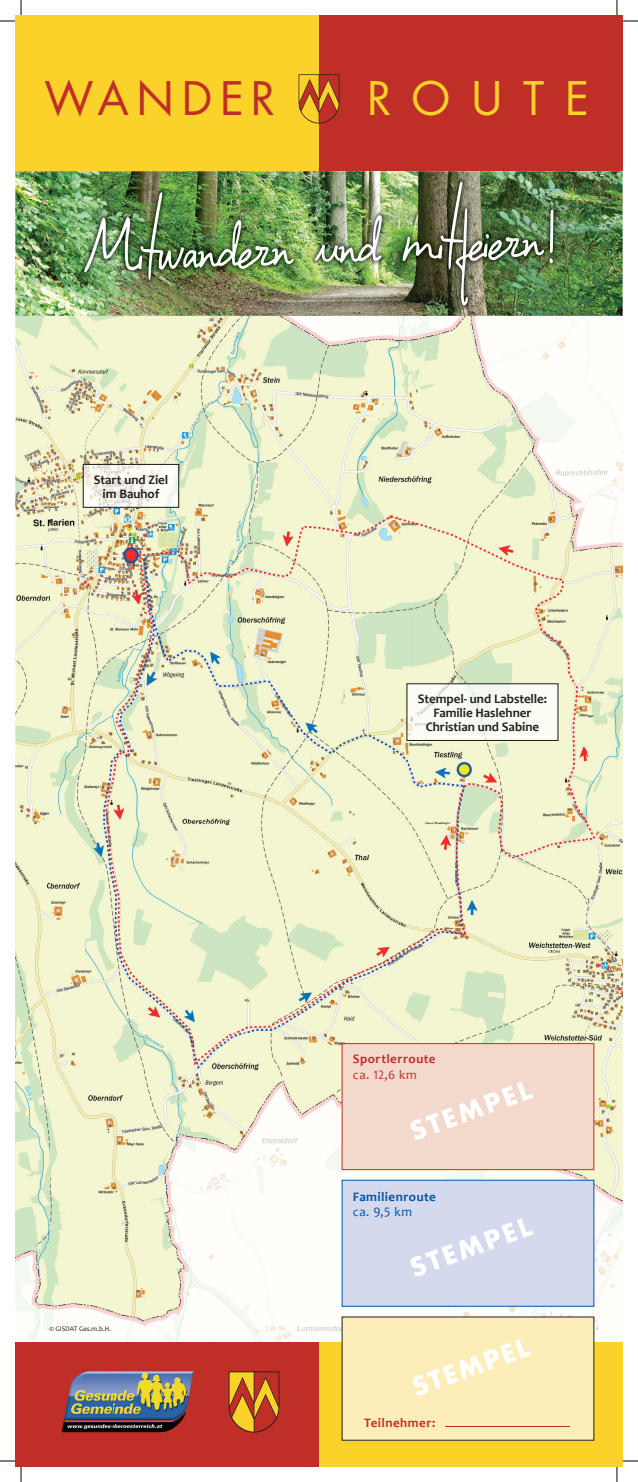
<style>
.page{position:relative;width:638px;height:1482px;background:#fff}
.page>*{position:absolute;margin:0;border:0;box-sizing:border-box;transform-origin:0 0}
.t1{font:45px "Futura Std";letter-spacing:.165em;color:#bf2f28}
.t2{font:45px "Futura Std";letter-spacing:.465em;color:#fad22a}
.t3{font:700 13px/14px "Candara";letter-spacing:-.005em;color:#231f20;text-align:center}
.t4{font:700 13px "Candara";letter-spacing:.035em;color:#bf2f28}
.t5{font:700 13px "Candara";letter-spacing:.035em;color:#0154a6}
.t6{font:13px "Candara";color:#bf2f28}
.t7{font:13px "Candara";color:#0154a6}
.t8{font:7px "Candara";color:#231f20}
</style>
<div class="page">
<img style="left:15px;top:316px;width:36px;height:1026px">
<img style="left:51px;top:316px;width:535px;height:298px">
<img style="left:586px;top:452px;width:36px;height:890px">
<img style="left:51px;top:614px;width:357px;height:210px">
<img style="left:408px;top:614px;width:179px;height:70px">
<img style="left:551px;top:684px;width:36px;height:632px">
<img style="left:408px;top:741px;width:143px;height:83px">
<img style="left:51px;top:824px;width:500px;height:419px">
<img style="left:51px;top:1243px;width:178px;height:99px">
<img style="left:229px;top:1300px;width:322px;height:42px">
<div style="left:319px;top:15px;width:303px;height:156px;background:#bf2f28"></div>
<div style="left:15px;top:15px;width:304px;height:156px;background:#fad22a"></div>
<svg style="left:298px;top:74px;width:41px;height:50px"></svg>
<img style="left:15px;top:171px;width:607px;height:145px">
<img style="left:78px;top:176px;width:481px;height:135px">
<img style="left:84px;top:181px;width:469px;height:124px">
<div style="left:15px;top:1342px;width:304px;height:125px;background:#bf2f28"></div>
<div style="left:319px;top:1342px;width:303px;height:125px;background:#fad22a"></div>
<svg style="left:228px;top:1371px;width:51px;height:62px"></svg>
<img style="left:61px;top:1371px;width:133px;height:62px">
<div style="left:342px;top:1317px;width:251px;height:123px;background:#fcedb9"></div>
<div style="left:341px;top:1316px;width:253px;height:125px;border:1px solid #231f20"></div>
<hr style="left:444px;top:1426px;width:125px;height:1px;background:#bf2f28">
<svg style="left:412px;top:1339px;width:119px;height:57px"></svg>
<div style="left:341px;top:1043px;width:253px;height:127px;background:#f2d9cc;border:1px solid #bf2f28"></div>
<svg style="left:410px;top:1082px;width:123px;height:58px"></svg>
<div style="left:341px;top:1180px;width:253px;height:127px;background:#d4d9ed;border:1px solid #0154a6"></div>
<svg style="left:410px;top:1219px;width:123px;height:57px"></svg>
<img style="left:85px;top:466px;width:92px;height:40px">
<div style="left:83px;top:464px;width:96px;height:44px;border:1px solid #231f20"></div>
<img style="left:408px;top:685px;width:148px;height:54px">
<div style="left:406px;top:683px;width:152px;height:58px;border:1px solid #231f20"></div>
<svg style="left:0;top:0;width:22px;height:22px"></svg>
<svg style="left:0;top:1460px;width:22px;height:22px"></svg>
<svg style="left:616px;top:0;width:21px;height:22px"></svg>
<svg style="left:616px;top:1460px;width:21px;height:22px"></svg>
<h1 class="t1" style="left:44px;top:69px;width:232px">WANDER</h1>
<h1 class="t2" style="left:367px;top:69px;width:224px">ROUTE</h1>
<p class="t3" style="left:94px;top:472px;width:76px">Start und Ziel im Bauhof</p>
<p class="t8" style="left:49px;top:1324px;width:63px">© GISDAT Ges.m.b.H.</p>
<p class="t3" style="left:417px;top:692px;width:131px">Stempel- und Labstelle:<br>Familie Haslehner<br>Christian und Sabine</p>
<p class="t4" style="left:352px;top:1051px;width:84px">Sportlerroute</p>
<p class="t6" style="left:352px;top:1066px;width:66px">ca. 12,6 km</p>
<p class="t5" style="left:352px;top:1189px;width:85px">Familienroute</p>
<p class="t7" style="left:352px;top:1204px;width:61px">ca. 9,5 km</p>
<p class="t4" style="left:364px;top:1415px;width:72px">Teilnehmer:</p>
</div>
